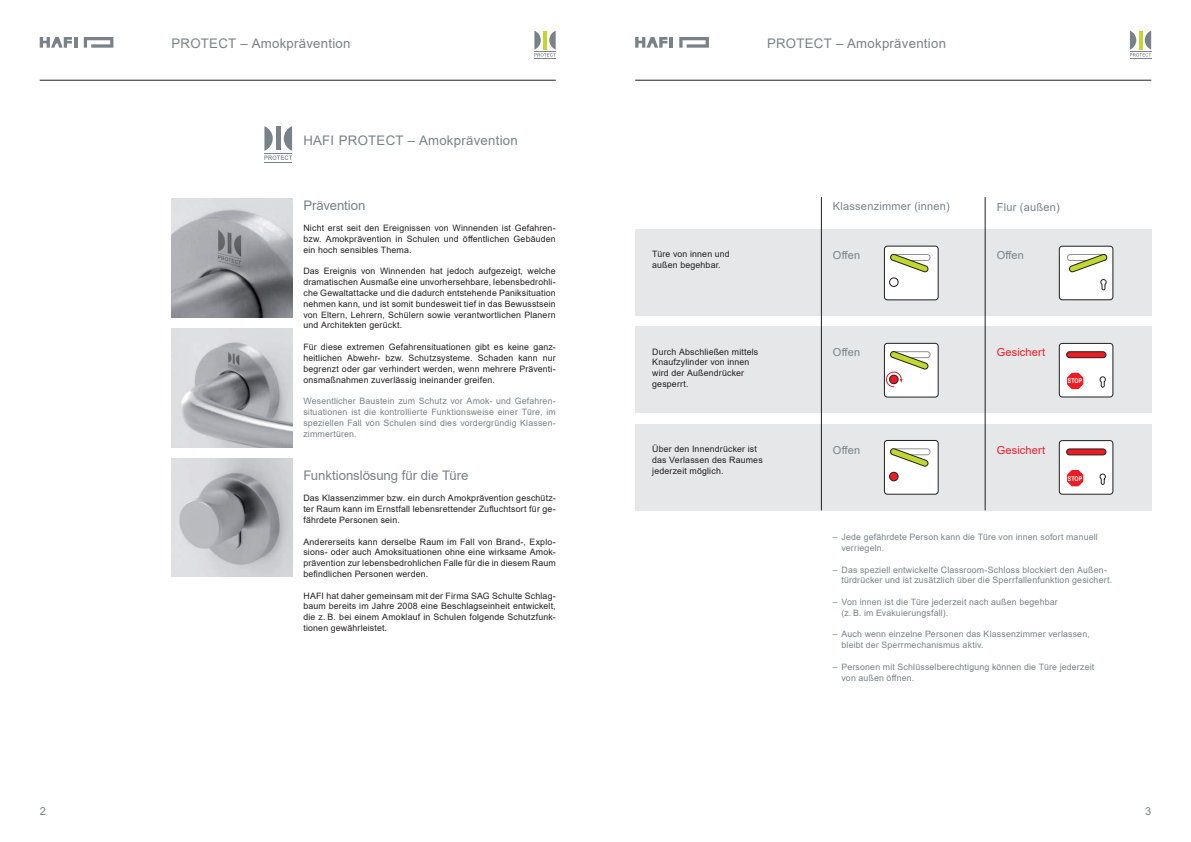
<style>
.page{position:relative;width:1191px;height:842px;background:#fff}
.page>*{position:absolute;margin:0;border:0;box-sizing:border-box;transform-origin:0 0}
.t1{font:13.2px "Arial";letter-spacing:.02em;color:#788288}
.t2{font:13.2px "Arial";letter-spacing:-.005em;color:#788288}
.t3{font:11px "Arial";letter-spacing:.02em;color:#788288}
.t4{font:11px "Arial";letter-spacing:.01em;color:#ed1c24}
.t5{font:8.8px/10.8px "Arial";letter-spacing:.02em;color:#221f1f;text-align:justify}
.t6{font:8.8px/10.8px "Arial";letter-spacing:.02em;color:#788288}
.t7{font:700 6.5px "Arial";letter-spacing:.02em;color:#fff;scale:.8 1}
</style>
<div class="page">
<hr style="left:40px;top:80px;width:516px;height:1px;background:#221f1f">
<svg style="left:84px;top:37px;width:29px;height:11px"></svg>
<svg style="left:40px;top:37px;width:37px;height:11px"></svg>
<hr style="left:635px;top:80px;width:516px;height:1px;background:#221f1f">
<svg style="left:679px;top:37px;width:30px;height:11px"></svg>
<svg style="left:635px;top:37px;width:37px;height:11px"></svg>
<svg style="left:534px;top:31px;width:21px;height:28px"></svg>
<svg style="left:1129px;top:31px;width:22px;height:28px"></svg>
<svg style="left:264px;top:126px;width:28px;height:37px"></svg>
<img style="left:171px;top:328px;width:121px;height:119px">
<img style="left:171px;top:458px;width:121px;height:119px">
<img style="left:171px;top:199px;width:121px;height:119px">
<div style="left:635px;top:327px;width:516px;height:86px;background:#e6e7e8"></div>
<div style="left:1059px;top:343px;width:53px;height:54px;background:#fff;border-radius:3px"></div>
<div style="left:1059px;top:343px;width:54px;height:54px;border:1px solid #221f1f;border-radius:3px"></div>
<div style="left:1066px;top:352px;width:40px;height:6px;background:#ed1c24;border-radius:3px"></div>
<div style="left:1066px;top:352px;width:40px;height:6px;border:1px solid #221f1f;border-radius:3px"></div>
<svg style="left:1099px;top:376px;width:6px;height:11px"></svg>
<svg style="left:1067px;top:373px;width:16px;height:16px"></svg>
<div style="left:884px;top:343px;width:54px;height:54px;background:#fff;border-radius:3px"></div>
<div style="left:884px;top:343px;width:54px;height:54px;border:1px solid #221f1f;border-radius:3px"></div>
<div style="left:890px;top:351px;width:40px;height:7px;border:1px solid #221f1f;border-radius:3px"></div>
<svg style="left:885px;top:351px;width:43px;height:37px"></svg>
<div style="left:635px;top:229px;width:516px;height:87px;background:#e6e7e8"></div>
<div style="left:635px;top:424px;width:516px;height:86px;background:#e6e7e8"></div>
<div style="left:1059px;top:246px;width:53px;height:54px;background:#fff;border-radius:3px"></div>
<div style="left:1059px;top:246px;width:54px;height:54px;border:1px solid #221f1f;border-radius:3px"></div>
<svg style="left:1100px;top:279px;width:6px;height:11px"></svg>
<div style="left:1067px;top:254px;width:39px;height:7px;border:1px solid #221f1f;border-radius:3px"></div>
<svg style="left:1069px;top:254px;width:38px;height:19px"></svg>
<hr style="left:985px;top:197px;width:1px;height:313px;background:#221f1f">
<hr style="left:821px;top:197px;width:1px;height:313px;background:#221f1f">
<div style="left:884px;top:246px;width:54px;height:54px;background:#fff;border-radius:3px"></div>
<div style="left:884px;top:246px;width:54px;height:54px;border:1px solid #221f1f;border-radius:3px"></div>
<div style="left:890px;top:254px;width:40px;height:7px;border:1px solid #221f1f;border-radius:3px"></div>
<svg style="left:890px;top:254px;width:38px;height:19px"></svg>
<div style="left:889px;top:278px;width:9px;height:9px;border:1px solid #221f1f;border-radius:50%"></div>
<div style="left:884px;top:440px;width:54px;height:54px;background:#fff;border-radius:3px"></div>
<div style="left:884px;top:440px;width:54px;height:54px;border:1px solid #221f1f;border-radius:3px"></div>
<div style="left:890px;top:449px;width:40px;height:6px;border:1px solid #221f1f;border-radius:3px"></div>
<svg style="left:890px;top:448px;width:38px;height:19px"></svg>
<div style="left:889px;top:472px;width:9px;height:9px;background:#ed1c24;border-radius:50%"></div>
<div style="left:889px;top:472px;width:9px;height:9px;border:1px solid #221f1f;border-radius:50%"></div>
<div style="left:1059px;top:441px;width:53px;height:53px;background:#fff;border-radius:3px"></div>
<div style="left:1059px;top:440px;width:54px;height:54px;border:1px solid #221f1f;border-radius:3px"></div>
<div style="left:1066px;top:449px;width:40px;height:6px;background:#ed1c24;border-radius:3px"></div>
<div style="left:1066px;top:449px;width:40px;height:6px;border:1px solid #221f1f;border-radius:3px"></div>
<svg style="left:1099px;top:474px;width:6px;height:11px"></svg>
<svg style="left:1067px;top:470px;width:16px;height:16px"></svg>
<h1 class="t1" style="left:171px;top:38px;width:180px">PROTECT – Amokprävention</h1>
<h1 class="t1" style="left:767px;top:38px;width:180px">PROTECT – Amokprävention</h1>
<h1 class="t1" style="left:303px;top:135px;width:216px">HAFI PROTECT – Amokprävention</h1>
<h1 class="t2" style="left:303px;top:200px;width:63px">Prävention</h1>
<p class="t5" style="left:303px;top:224px;width:254px">Nicht erst seit den Ereignissen von Winnenden ist Gefahren&shy;bzw. Amokprävention in Schulen und öffentlichen Gebäuden ein hoch sensibles Thema.</p>
<p class="t5" style="left:303px;top:267px;width:254px">Das Ereignis von Winnenden hat jedoch aufgezeigt, welche dramatischen Ausmaße eine unvorhersehbare, lebensbedrohli&shy;che Gewaltattacke und die dadurch entstehende Paniksituation nehmen kann, und ist somit bundesweit tief in das Bewusstsein von Eltern, Lehrern, Schülern sowie verantwortlichen Planern und Architekten gerückt.</p>
<p class="t5" style="left:303px;top:342px;width:254px">Für diese extremen Gefahrensituationen gibt es keine ganz&shy;heitlichen Abwehr- bzw. Schutzsysteme. Schaden kann nur begrenzt oder gar verhindert werden, wenn mehrere Präventi&shy;onsmaßnahmen zuverlässig ineinander greifen.</p>
<p class="t6" style="left:303px;top:396px;width:254px;text-align:justify">Wesentlicher Baustein zum Schutz vor Amok- und Gefahren&shy;situationen ist die kontrollierte Funktionsweise einer Türe, im speziellen Fall von Schulen sind dies vordergründig Klassen&shy;zimmertüren.</p>
<h1 class="t2" style="left:303px;top:470px;width:166px">Funktionslösung für die Türe</h1>
<p class="t5" style="left:303px;top:494px;width:254px">Das Klassenzimmer bzw. ein durch Amokprävention geschütz&shy;ter Raum kann im Ernstfall lebensrettender Zufluchtsort für ge&shy;fährdete Personen sein.</p>
<p class="t5" style="left:303px;top:537px;width:254px">Andererseits kann derselbe Raum im Fall von Brand-, Explo&shy;sions- oder auch Amoksituationen ohne eine wirksame Amok&shy;prävention zur lebensbedrohlichen Falle für die in diesem Raum befindlichen Personen werden.</p>
<p class="t5" style="left:303px;top:591px;width:254px">HAFI hat daher gemeinsam mit der Firma SAG Schulte Schlag&shy;baum bereits im Jahre 2008 eine Beschlagseinheit entwickelt, die z. B. bei einem Amoklauf in Schulen folgende Schutzfunk&shy;tionen gewährleistet.</p>
<p class="t5" style="left:652px;top:250px;width:79px">Türe von innen und außen begehbar.</p>
<p class="t3" style="left:833px;top:202px;width:118px">Klassenzimmer (innen)</p>
<p class="t3" style="left:833px;top:248px;width:29px">Offen</p>
<p class="t3" style="left:996px;top:203px;width:64px">Flur (außen)</p>
<p class="t3" style="left:996px;top:248px;width:29px">Offen</p>
<p class="t5" style="left:652px;top:347px;width:108px;text-align:left">Durch Abschließen mittels<br>Knaufzylinder von innen wird der Außendrücker gesperrt.</p>
<p class="t3" style="left:833px;top:345px;width:29px">Offen</p>
<p class="t4" style="left:996px;top:348px;width:50px">Gesichert</p>
<p class="t5" style="left:652px;top:444px;width:112px;text-align:left">Über den Innendrücker ist das Verlassen des Raumes jederzeit möglich.</p>
<p class="t3" style="left:833px;top:442px;width:29px">Offen</p>
<p class="t4" style="left:996px;top:445px;width:50px">Gesichert</p>
<p class="t7" style="left:1067px;top:377px;width:20px">STOP</p>
<p class="t7" style="left:1067px;top:475px;width:20px">STOP</p>
<p class="t6" style="left:841px;top:532px;width:258px;text-indent:-9px">– Jede gefährdete Person kann die Türe von innen sofort manuell verriegeln.</p>
<p class="t6" style="left:841px;top:565px;width:272px;text-indent:-9px">– Das speziell entwickelte Classroom-Schloss blockiert den Außen&shy;türdrücker und ist zusätzlich über die Sperrfallenfunktion gesichert.</p>
<p class="t6" style="left:841px;top:597px;width:218px;text-indent:-9px">– Von innen ist die Türe jederzeit nach außen begehbar (z. B. im Evakuierungsfall).</p>
<p class="t6" style="left:841px;top:630px;width:250px;text-indent:-9px">– Auch wenn einzelne Personen das Klassenzimmer verlassen, bleibt der Sperrmechanismus aktiv.</p>
<p class="t6" style="left:841px;top:662px;width:254px;text-indent:-9px">– Personen mit Schlüsselberechtigung können die Türe jederzeit von außen öffnen.</p>
<p class="t3" style="left:40px;top:806px;width:8px">2</p>
<p class="t3" style="left:1145px;top:806px;width:8px">3</p>
</div>
